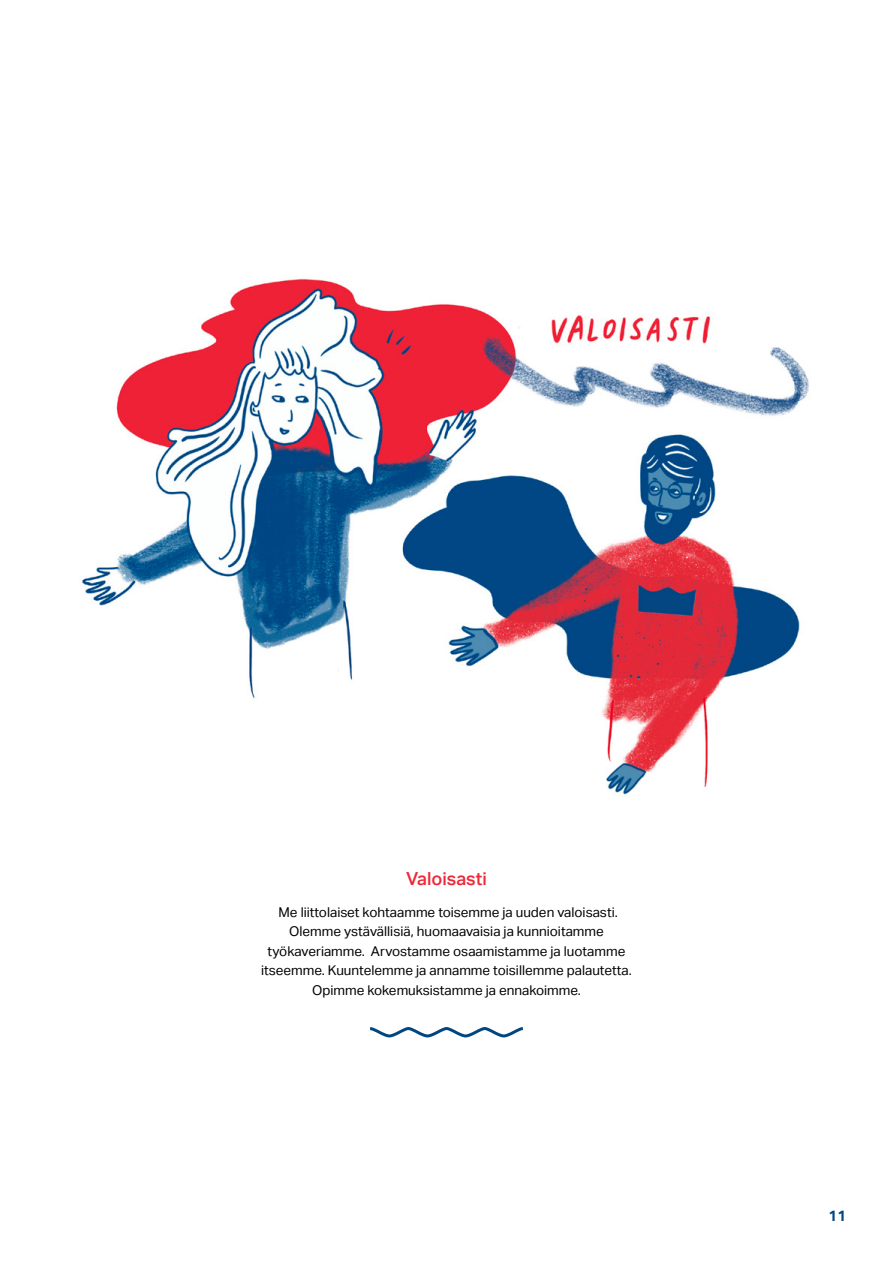
<style>
.page{position:relative;width:893px;height:1263px;background:#fff}
.page>*{position:absolute;margin:0;border:0;box-sizing:border-box;transform-origin:0 0}
.H3_alaotsikko{font:500 18px "Aktiv Grotesk";color:#ee2737}
.t1{font:700 15px "Aktiv Grotesk";color:#004680}
.Leipäteksti{font:13.5px/19.5px "Aktiv Grotesk";color:#000;text-align:center}
</style>
<div class="page">
<img style="left:81px;top:278px;width:728px;height:519px">
<svg style="left:370px;top:1027px;width:153px;height:11px"></svg>
<h3 class="H3_alaotsikko" style="left:406px;top:869px;width:82px">Valoisasti</h3>
<p class="Leipäteksti" style="left:261px;top:902px;width:372px">Me liittolaiset kohtaamme toisemme ja uuden valoisasti.<br>Olemme ystävällisiä, huomaavaisia ja kunnioitamme työkaveriamme. Arvostamme osaamistamme ja luotamme itseemme. Kuuntelemme ja annamme toisillemme palautetta.<br>Opimme kokemuksistamme ja ennakoimme.</p>
<p class="t1" style="left:828px;top:1206px;width:19px">11</p>
</div>
